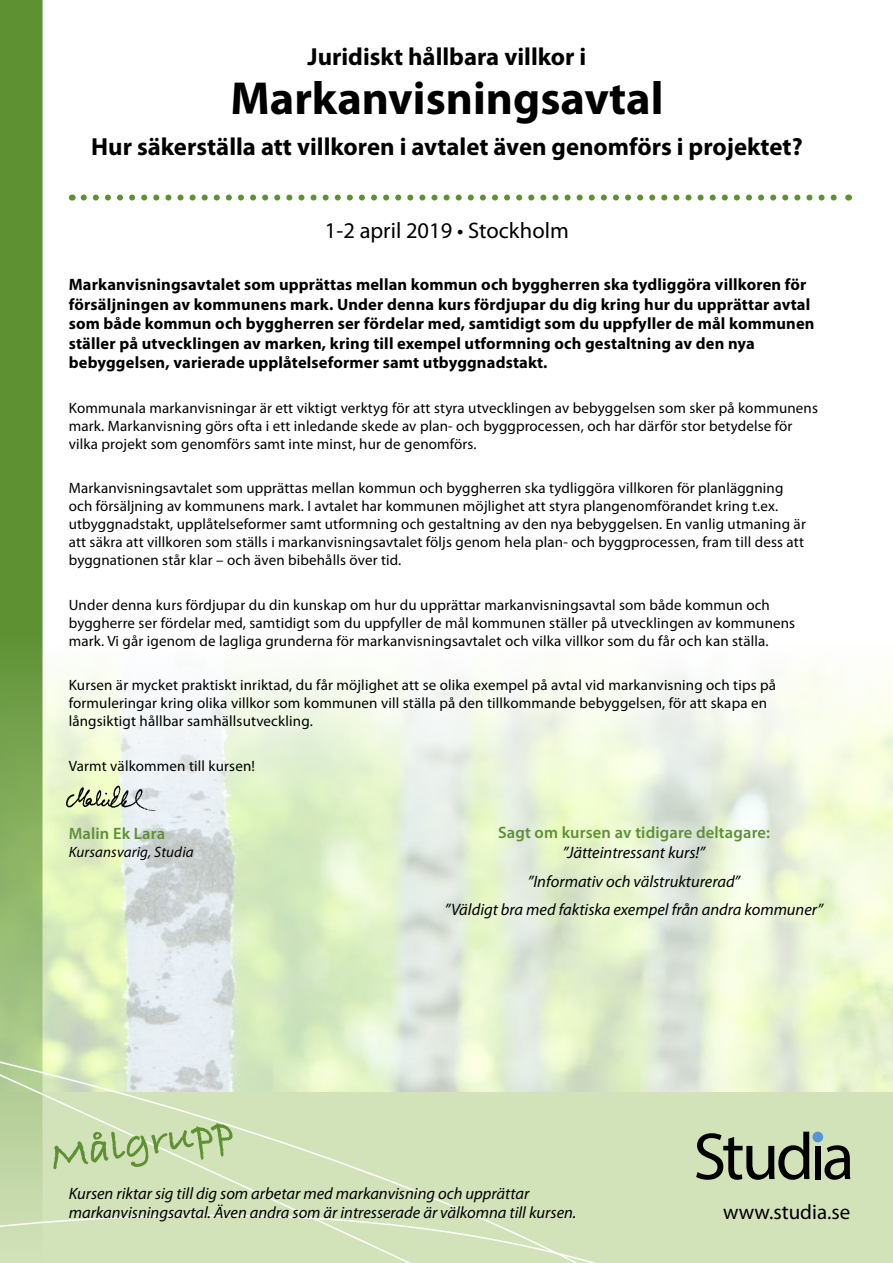
<style>
.page{position:relative;width:893px;height:1263px;background:#fff}
.page>*{position:absolute;margin:0;border:0;box-sizing:border-box;transform-origin:0 0}
.t1{font:700 46.5px "Myriad Pro";color:#000}
.t2{font:700 24.75px "Myriad Pro";color:#000}
.t3{font:22.5px "Myriad Pro";color:#000}
.t4{font:21px "Myriad Pro";color:#000}
.t5{font:700 16.5px/19.5px "Myriad Pro";letter-spacing:.01em;color:#000}
.t6{font:italic 16.5px/28.3px "Myriad Pro";color:#000}
.t7{font:600 16.5px "Myriad Pro";letter-spacing:.01em;color:#5d9132}
.t8{font:15px/18px "Myriad Pro";letter-spacing:.01em;color:#000}
.t9{font:italic 15px "Myriad Pro";letter-spacing:.01em;color:#000}
</style>
<div class="page">
<img style="left:43px;top:670px;width:850px;height:423px">
<div style="left:0;top:1093px;width:893px;height:170px;background:#d2e2b9"></div>
<svg style="left:0;top:0;width:43px;height:1055px;background:#6f9e47"></svg>
<svg style="left:767px;top:1132px;width:42px;height:48px"></svg>
<div style="left:815px;top:1146px;width:6px;height:33px;background:#000"></div>
<svg style="left:824px;top:1145px;width:26px;height:35px"></svg>
<div style="left:812px;top:1132px;width:11px;height:10px;background:#5595d1;border-radius:50%"></div>
<svg style="left:84px;top:195px;width:753px;height:6px"></svg>
<svg style="left:0;top:1055px;width:767px;height:208px"></svg>
<img style="left:53px;top:782px;width:113px;height:34px">
<svg style="left:53px;top:1123px;width:180px;height:46px"></svg>
<h2 class="t2" style="left:308px;top:40px;width:280px">Juridiskt hållbara villkor i</h2>
<h1 class="t1" style="left:230px;top:68px;width:435px">Markanvisningsavtal</h1>
<h2 class="t2" style="left:91px;top:131px;width:713px">Hur säkerställa att villkoren i avtalet även genomförs i projektet?</h2>
<h3 class="t3" style="left:325px;top:217px;width:245px">1-2 april 2019 • Stockholm</h3>
<p class="t5" style="left:69px;top:274px;width:747px">Markanvisningsavtalet som upprättas mellan kommun och byggherren ska tydliggöra villkoren för försäljningen av kommunens mark. Under denna kurs fördjupar du dig kring hur du upprättar avtal som både kommun och byggherren ser fördelar med, samtidigt som du uppfyller de mål kommunen ställer på utvecklingen av marken, kring till exempel utformning och gestaltning av den nya bebyggelsen, varierade upplåtelseformer samt utbyggnadstakt.</p>
<p class="t8" style="left:69px;top:398px;width:751px">Kommunala markanvisningar är ett viktigt verktyg för att styra utvecklingen av bebyggelsen som sker på kommunens mark. Markanvisning görs ofta i ett inledande skede av plan- och byggprocessen, och har därför stor betydelse för vilka projekt som genomförs samt inte minst, hur de genomförs.</p>
<p class="t8" style="left:69px;top:479px;width:739px">Markanvisningsavtalet som upprättas mellan kommun och byggherren ska tydliggöra villkoren för planläggning och försäljning av kommunens mark. I avtalet har kommunen möjlighet att styra plangenomförandet kring t.ex. utbyggnadstakt, upplåtelseformer samt utformning och gestaltning av den nya bebyggelsen. En vanlig utmaning är att säkra att villkoren som ställs i markanvisningsavtalet följs genom hela plan- och byggprocessen, fram till dess att byggnationen står klar – och även bibehålls över tid.</p>
<p class="t8" style="left:69px;top:595px;width:728px">Under denna kurs fördjupar du din kunskap om hur du upprättar markanvisningsavtal som både kommun och byggherre ser fördelar med, samtidigt som du uppfyller de mål kommunen ställer på utvecklingen av kommunens mark. Vi går igenom de lagliga grunderna för markanvisningsavtalet och vilka villkor som du får och kan ställa.</p>
<p class="t8" style="left:69px;top:676px;width:709px">Kursen är mycket praktiskt inriktad, du får möjlighet att se olika exempel på avtal vid markanvisning och tips på formuleringar kring olika villkor som kommunen vill ställa på den tillkommande bebyggelsen, för att skapa en långsiktigt hållbar samhällsutveckling.</p>
<p class="t8" style="left:69px;top:756px;width:188px">Varmt välkommen till kursen!</p>
<p class="t7" style="left:69px;top:823px;width:98px">Malin Ek Lara</p>
<p class="t9" style="left:69px;top:843px;width:126px">Kursansvarig, Studia</p>
<p class="t7" style="left:498px;top:822px;width:274px">Sagt om kursen av tidigare deltagare:</p>
<p class="t6" style="left:445px;top:838px;width:380px;text-align:center">”Jätteintressant kurs!”<br>”Informativ och välstrukturerad”<br>”Väldigt bra med faktiska exempel från andra kommuner”</p>
<p class="t6" style="left:69px;top:1183px;width:509px;line-height:19.8px">Kursen riktar sig till dig som arbetar med markanvisning och upprättar markanvisningsavtal. Även andra som är intresserade är välkomna till kursen.</p>
<h3 class="t4" style="left:723px;top:1199px;width:129px">www.studia.se</h3>
</div>
